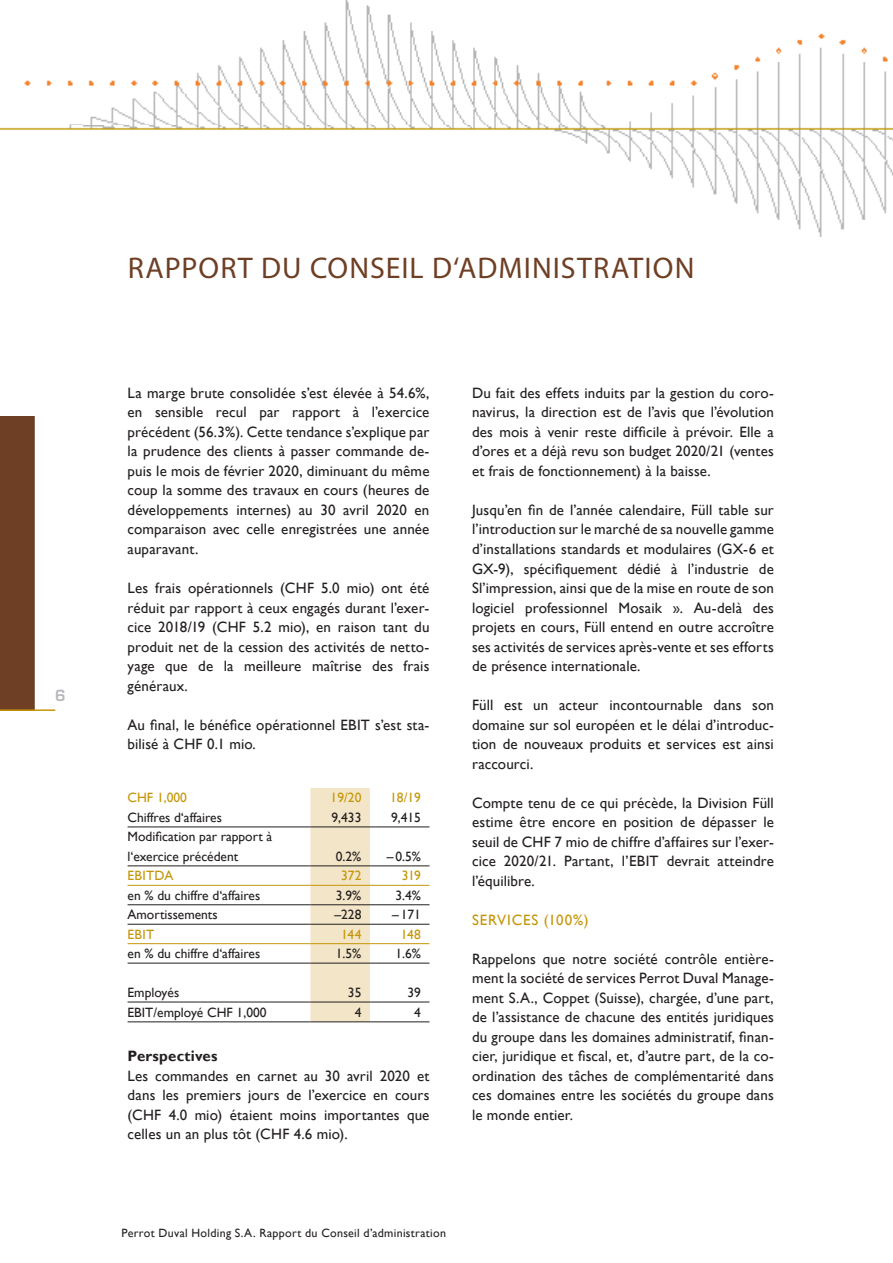
<style>
.page{position:relative;width:893px;height:1263px;background:#fff}
.page>*{position:absolute;margin:0;border:0;box-sizing:border-box;transform-origin:0 0}
._01_Haupt_Tit{font:30px "Myriad Pro";letter-spacing:.035em;color:#6e3f24}
._02_Lauftext{font:15px/19.5px "Gill Sans";letter-spacing:.01em;color:#231f20;text-align:justify}
._02_Tit_Lauftext_ver{font:15px "Gill Sans";letter-spacing:.06em;color:#c49608}
._02_Lauftext-2{font:700 15px "Gill Sans";letter-spacing:.015em;color:#231f20}
.t1{font:600 15px "Eurostile LT Std";color:#b6b7bb}
.LINE{font:13.5px/19.5px "Gill Sans";color:#231f20}
.LINE_GG{font:13.5px "Gill Sans";letter-spacing:.01em;color:#c49608}
.HEAD{font:13.5px "Gill Sans";color:#c49608}
._00_Fusszeile_Links{font:12px "Gill Sans";letter-spacing:.025em;color:#231f20}
</style>
<div class="page">
<div style="left:0;top:416px;width:35px;height:293px;background:#6e3f24"></div>
<hr style="left:0;top:709px;width:55px;height:2px;background:#c49608">
<img style="left:0;top:0;width:893px;height:237px">
<svg style="left:310px;top:788px;width:60px;height:233px;background:#f0e3c5"></svg>
<hr style="left:128px;top:827px;width:182px;height:1px;background:#231f20">
<hr style="left:310px;top:827px;width:60px;height:1px;background:#231f20">
<hr style="left:370px;top:827px;width:59px;height:1px;background:#231f20">
<hr style="left:128px;top:866px;width:182px;height:1px;background:#231f20">
<hr style="left:310px;top:866px;width:60px;height:1px;background:#231f20">
<hr style="left:370px;top:866px;width:59px;height:1px;background:#231f20">
<hr style="left:128px;top:904px;width:182px;height:1px;background:#231f20">
<hr style="left:310px;top:904px;width:60px;height:1px;background:#231f20">
<hr style="left:370px;top:904px;width:59px;height:1px;background:#231f20">
<hr style="left:128px;top:924px;width:182px;height:1px;background:#231f20">
<hr style="left:310px;top:924px;width:60px;height:1px;background:#231f20">
<hr style="left:370px;top:924px;width:59px;height:1px;background:#231f20">
<hr style="left:128px;top:963px;width:182px;height:1px;background:#231f20">
<hr style="left:310px;top:963px;width:60px;height:1px;background:#231f20">
<hr style="left:370px;top:963px;width:59px;height:1px;background:#231f20">
<hr style="left:128px;top:1002px;width:182px;height:1px;background:#231f20">
<hr style="left:310px;top:1002px;width:60px;height:1px;background:#231f20">
<hr style="left:370px;top:1002px;width:59px;height:1px;background:#231f20">
<hr style="left:128px;top:1021px;width:182px;height:1px;background:#231f20">
<hr style="left:310px;top:1021px;width:60px;height:1px;background:#231f20">
<hr style="left:370px;top:1021px;width:59px;height:1px;background:#231f20">
<hr style="left:128px;top:885px;width:182px;height:1px;background:#c49608">
<hr style="left:310px;top:885px;width:60px;height:1px;background:#c49608">
<hr style="left:370px;top:885px;width:59px;height:1px;background:#c49608">
<hr style="left:128px;top:943px;width:182px;height:1px;background:#c49608">
<hr style="left:310px;top:943px;width:60px;height:1px;background:#c49608">
<hr style="left:370px;top:943px;width:59px;height:1px;background:#c49608">
<p class="t1" style="left:55px;top:686px;width:12px">6</p>
<p class="_01_Haupt_Tit" style="left:128px;top:249px;width:568px">RAPPORT DU CONSEIL D‘ADMINISTRATION</p>
<p class="_02_Lauftext" style="left:128px;top:383px;width:303px">La marge brute consolidée s’est élevée à 54.6%, en sensible recul par rapport à l’exercice précédent (56.3%). Cette tendance s’explique par la prudence des clients à passer commande de&shy;puis le mois de février 2020, diminuant du même coup la somme des travaux en cours (heures de développements internes) au 30 avril 2020 en comparaison avec celle enregistrées une année auparavant.</p>
<p class="_02_Lauftext" style="left:128px;top:578px;width:303px">Les frais opérationnels (CHF 5.0 mio) ont été réduit par rapport à ceux engagés durant l’exer&shy;cice 2018/19 (CHF 5.2 mio), en raison tant du produit net de la cession des activités de netto&shy;yage que de la meilleure maîtrise des frais généraux.</p>
<p class="_02_Lauftext" style="left:128px;top:715px;width:303px">Au final, le bénéfice opérationnel EBIT s’est sta&shy;bilisé à CHF 0.1 mio.</p>
<p class="HEAD" style="left:128px;top:790px;width:61px">CHF 1,000</p>
<p class="HEAD" style="left:331px;top:790px;width:32px">19/20</p>
<p class="HEAD" style="left:390px;top:790px;width:32px">18/19</p>
<p class="LINE" style="left:128px;top:808px;width:96px">Chiffres d‘affaires</p>
<p class="LINE" style="left:331px;top:808px;width:31px">9,433</p>
<p class="LINE" style="left:391px;top:808px;width:31px">9,415</p>
<p class="LINE" style="left:128px;top:827px;width:146px">Modification par rapport à l‘exercice précédent</p>
<p class="LINE" style="left:336px;top:847px;width:27px">0.2%</p>
<p class="LINE" style="left:387px;top:847px;width:36px">–0.5%</p>
<p class="LINE_GG" style="left:128px;top:868px;width:47px">EBITDA</p>
<p class="LINE_GG" style="left:341px;top:868px;width:22px">372</p>
<p class="LINE_GG" style="left:402px;top:868px;width:21px">319</p>
<p class="LINE" style="left:128px;top:886px;width:134px">en % du chiffre d‘affaires</p>
<p class="LINE" style="left:336px;top:886px;width:27px">3.9%</p>
<p class="LINE" style="left:395px;top:886px;width:27px">3.4%</p>
<p class="LINE" style="left:128px;top:905px;width:92px">Amortissements</p>
<p class="LINE" style="left:334px;top:905px;width:28px">–228</p>
<p class="LINE" style="left:392px;top:905px;width:30px">–171</p>
<p class="LINE_GG" style="left:128px;top:926px;width:28px">EBIT</p>
<p class="LINE_GG" style="left:341px;top:926px;width:22px">144</p>
<p class="LINE_GG" style="left:401px;top:926px;width:21px">148</p>
<p class="LINE" style="left:128px;top:944px;width:134px">en % du chiffre d‘affaires</p>
<p class="LINE" style="left:336px;top:944px;width:27px">1.5%</p>
<p class="LINE" style="left:395px;top:944px;width:27px">1.6%</p>
<p class="LINE" style="left:128px;top:983px;width:53px">Employés</p>
<p class="LINE" style="left:348px;top:983px;width:15px">35</p>
<p class="LINE" style="left:407px;top:983px;width:15px">39</p>
<p class="LINE" style="left:128px;top:1003px;width:141px">EBIT/employé CHF 1,000</p>
<p class="LINE" style="left:355px;top:1003px;width:8px">4</p>
<p class="LINE" style="left:414px;top:1003px;width:8px">4</p>
<p class="_02_Lauftext-2" style="left:128px;top:1047px;width:91px">Perspectives</p>
<p class="_02_Lauftext" style="left:128px;top:1066px;width:303px">Les commandes en carnet au 30 avril 2020 et dans les premiers jours de l’exercice en cours (CHF 4.0 mio) étaient moins importantes que celles un an plus tôt (CHF 4.6 mio).</p>
<p class="_02_Lauftext" style="left:472px;top:383px;width:303px">Du fait des effets induits par la gestion du coro&shy;navirus, la direction est de l’avis que l’évolution des mois à venir reste difficile à prévoir. Elle a d’ores et a déjà revu son budget 2020/21 (ventes et frais de fonctionnement) à la baisse.</p>
<p class="_02_Lauftext" style="left:472px;top:500px;width:303px">Jusqu’en fin de l’année calendaire, Füll table sur l’introduction sur le marché de sa nouvelle gamme d’installations standards et modulaires (GX-6 et GX-9), spécifiquement dédié à l’industrie de Sl’impression, ainsi que de la mise en route de son logiciel professionnel Mosaik ». Au-delà des projets en cours, Füll entend en outre accroître ses activités de services après-vente et ses efforts de présence internationale.</p>
<p class="_02_Lauftext" style="left:472px;top:695px;width:303px">Füll est un acteur incontournable dans son domaine sur sol européen et le délai d’introduc&shy;tion de nouveaux produits et services est ainsi raccourci.</p>
<p class="_02_Lauftext" style="left:472px;top:793px;width:303px">Compte tenu de ce qui précède, la Division Füll estime être encore en position de dépasser le seuil de CHF 7 mio de chiffre d’affaires sur l’exer&shy;cice 2020/21. Partant, l’EBIT devrait atteindre l’équilibre.</p>
<p class="_02_Tit_Lauftext_ver" style="left:472px;top:911px;width:118px">SERVICES (100%)</p>
<p class="_02_Lauftext" style="left:472px;top:949px;width:303px">Rappelons que notre société contrôle entière&shy;ment la société de services Perrot Duval Manage&shy;ment S.A., Coppet (Suisse), chargée, d’une part, de l’assistance de chacune des entités juridiques du groupe dans les domaines administratif, finan&shy;cier, juridique et fiscal, et, d’autre part, de la co&shy;ordination des tâches de complémentarité dans ces domaines entre les sociétés du groupe dans le monde entier.</p>
<p class="_00_Fusszeile_Links" style="left:122px;top:1226px;width:326px">Perrot Duval Holding S.A. Rapport du Conseil d’administration</p>
</div>
